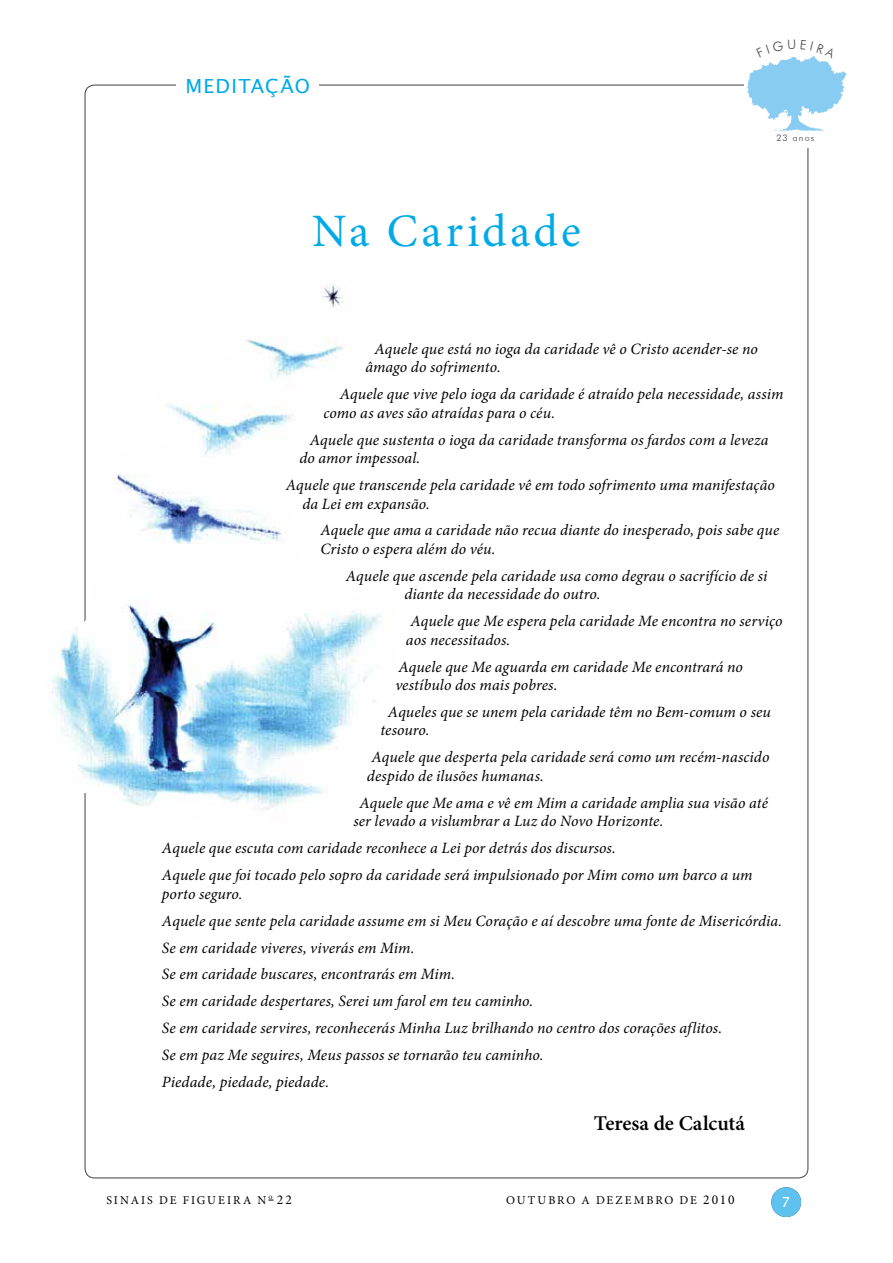
<style>
.page{position:relative;width:893px;height:1263px;background:#fff}
.page>*{position:absolute;margin:0;border:0;box-sizing:border-box;transform-origin:0 0}
.t1{font:46.5px "Minion Pro";color:#00aae7}
.t2{font:600 21px "Minion Pro";color:#000}
.t3{font:19.5px "Lucida Sans Unicode";letter-spacing:.065em;color:#00aae7}
.t4{font:italic 15.75px/18.5px "Minion Pro";letter-spacing:.005em;color:#000}
.t5{font:13.95px "Lucida Sans Unicode";color:#fff}
.t6{font:13.5px "Minion Pro";color:#000}
.t7{font:12px "Minion Pro";letter-spacing:.17em;color:#000}
.t8{font:300 9px "Futura BT";letter-spacing:.125em;color:#464547}
.s1{color:#414042}
.s2{font-size:13.5px}
.s3{font-size:12px}
</style>
<div class="page">
<img style="left:52px;top:269px;width:329px;height:555px">
<div style="left:771px;top:1187px;width:30px;height:30px;background:#5ec1ee;border-radius:50%"></div>
<img style="left:747px;top:57px;width:100px;height:74px">
<svg style="left:756px;top:56px;width:39px;height:2px"></svg>
<svg style="left:801px;top:56px;width:35px;height:2px"></svg>
<p class="t3" style="left:186px;top:70px;width:126px">MEDITAÇÃO</p>
<h1 class="t1" style="left:312px;top:200px;width:270px">NA CARIDADE</h1>
<p class="t8" style="left:776px;top:132px;width:39px"><span class="s1">23</span> anos</p>
<p class="t4" style="left:365px;top:340px;width:394px;text-indent:9px">Aquele que está no ioga da caridade vê o Cristo acender-se no âmago do sofrimento.</p>
<p class="t4" style="left:323px;top:385px;width:462px;text-indent:17px">Aquele que vive pelo ioga da caridade é atraído pela necessidade, assim como as aves são atraídas para o céu.</p>
<p class="t4" style="left:299px;top:430px;width:471px;text-indent:11px">Aquele que sustenta o ioga da caridade transforma os fardos com a leveza do amor impessoal.</p>
<p class="t4" style="left:302px;top:476px;width:474px;text-indent:-17px">Aquele que transcende pela caridade vê em todo sofrimento uma manifestação da Lei em expansão.</p>
<p class="t4" style="left:320px;top:521px;width:460px">Aquele que ama a caridade não recua diante do inesperado, pois sabe que<br>Cristo o espera além do véu.</p>
<p class="t4" style="left:404px;top:566px;width:365px;text-indent:-58px">Aquele que ascende pela caridade usa como degrau o sacrifício de si diante da necessidade do outro.</p>
<p class="t4" style="left:406px;top:612px;width:378px">Aquele que Me espera pela caridade Me encontra no serviço aos necessitados.</p>
<p class="t4" style="left:395px;top:657px;width:349px">Aquele que Me aguarda em caridade Me encontrará no vestíbulo dos mais pobres.</p>
<p class="t4" style="left:380px;top:703px;width:392px;text-indent:7px">Aqueles que se unem pela caridade têm no Bem-comum o seu tesouro.</p>
<p class="t4" style="left:367px;top:748px;width:404px">Aquele que desperta pela caridade será como um recém-nascido despido de ilusões humanas.</p>
<p class="t4" style="left:353px;top:793px;width:416px;text-indent:6px">Aquele que Me ama e vê em Mim a caridade amplia sua visão até ser levado a vislumbrar a Luz do Novo Horizonte.</p>
<p class="t4" style="left:162px;top:835px;width:592px;line-height:27px">Aquele que escuta com caridade reconhece a Lei por detrás dos discursos.<br>Aquele que foi tocado pelo sopro da caridade será impulsionado por Mim como um barco a um</p>
<p class="t4" style="left:162px;top:880px;width:622px;line-height:27px">porto seguro.<br>Aquele que sente pela caridade assume em si Meu Coração e aí descobre uma fonte de Misericórdia.<br>Se em caridade viveres, viverás em Mim.<br>Se em caridade buscares, encontrarás em Mim.<br>Se em caridade despertares, Serei um farol em teu caminho.<br>Se em caridade servires, reconhecerás Minha Luz brilhando no centro dos corações aflitos.<br>Se em paz Me seguires, Meus passos se tornarão teu caminho.<br>Piedade, piedade, piedade.</p>
<h2 class="t2" style="left:594px;top:1110px;width:153px">Teresa de Calcutá</h2>
<p class="t7" style="left:106px;top:1192px;width:187px">SINAIS DE FIGUEIRA N <sup>O</sup> <span class="s2">22</span></p>
<p class="t7" style="left:506px;top:1192px;width:150px">OUTUBRO A DEZEMBRO</p>
<p class="t6" style="left:680px;top:1191px;width:56px"><span class="s3">DE</span> 2010</p>
<p class="t5" style="left:782px;top:1191px;width:10px">7</p>
</div>
